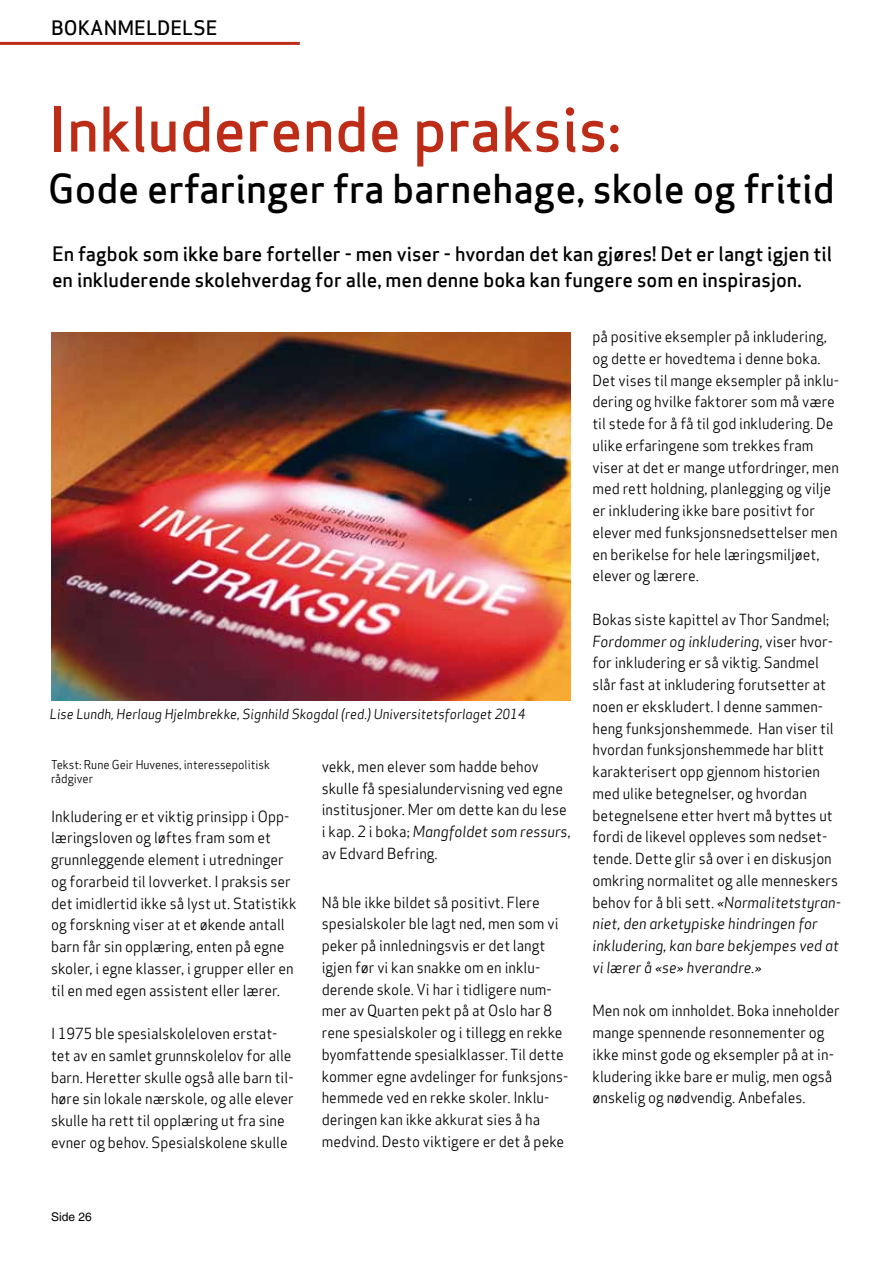
<style>
.page{position:relative;width:893px;height:1263px;background:#fff}
.page>*{position:absolute;margin:0;border:0;box-sizing:border-box;transform-origin:0 0}
.t1{font:60px "Apex Sans Medium T";color:#bd2c16}
.t2{font:39px "Apex Sans Medium T";color:#000}
.t3{font:19.5px/25.5px "Apex Sans Medium T";color:#000}
.t4{font:15px/21.8px "Apex Sans Book T";color:#000;scale:.95 1}
.t5{font:15px/21.8px "Apex Sans Book Italic T";color:#000;scale:.95 1}
.t6{font:13.5px "Apex Sans Book Italic T";color:#000;scale:.95 1}
.t7{font:12px/14.4px "Apex Sans Book T";color:#000;scale:.95 1}
.t8{font:12px "Helvetica";color:#000}
.s1{font-family:"Apex Sans Book T"}
</style>
<div class="page">
<hr style="left:0;top:42px;width:300px;height:3px;background:#bd2c16">
<img style="left:51px;top:333px;width:520px;height:367px">
<h3 class="t3" style="left:51px;top:15px;width:165px">BOKANMELDELSE</h3>
<h1 class="t1" style="left:48px;top:91px;width:575px">Inkluderende praksis:</h1>
<h2 class="t2" style="left:48px;top:163px;width:788px">Gode erfaringer fra barnehage, skole og fritid</h2>
<h3 class="t3" style="left:52px;top:241px;width:782px">En fagbok som ikke bare forteller - men viser - hvordan det kan gjøres! Det er langt igjen til en inkluderende skolehverdag for alle, men denne boka kan fungere som en inspirasjon.</h3>
<p class="t6" style="left:50px;top:705px;width:502px">Lise Lundh, Herlaug Hjelmbrekke, Signhild Skogdal (red.) Universitetsforlaget 2014</p>
<p class="t7" style="left:51px;top:757px;width:232px">Tekst: Rune Geir Huvenes, interessepolitisk rådgiver</p>
<p class="t4" style="left:51px;top:805px;width:260px">Inkludering er et viktig prinsipp i Opp&shy;læringsloven og løftes fram som et grunnleggende element i utredninger og forarbeid til lovverket. I praksis ser det imidlertid ikke så lyst ut. Statistikk og forskning viser at et økende antall barn får sin opplæring, enten på egne skoler, i egne klasser, i grupper eller en til en med egen assistent eller lærer.</p>
<p class="t4" style="left:51px;top:1022px;width:257px">I 1975 ble spesialskoleloven erstat&shy;tet av en samlet grunnskolelov for alle barn. Heretter skulle også alle barn til&shy;høre sin lokale nærskole, og alle elever skulle ha rett til opplæring ut fra sine evner og behov. Spesialskolene skulle</p>
<p class="t4" style="left:322px;top:755px;width:259px">vekk, men elever som hadde behov skulle få spesialundervisning ved egne institusjoner. Mer om dette kan du lese</p>
<p class="t5" style="left:322px;top:820px;width:264px"><span class="s1">i kap. 2 i boka;</span> Mangfoldet som ressurs<span class="s1">,</span></p>
<p class="t4" style="left:322px;top:842px;width:124px">av Edvard Befring.</p>
<p class="t4" style="left:322px;top:891px;width:261px">Nå ble ikke bildet så positivt. Flere spesialskoler ble lagt ned, men som vi peker på innledningsvis er det langt igjen før vi kan snakke om en inklu&shy;derende skole. Vi har i tidligere num&shy;mer av Quarten pekt på at Oslo har 8 rene spesialskoler og i tillegg en rekke byomfattende spesialklasser. Til dette kommer egne avdelinger for funksjons&shy;hemmede ved en rekke skoler. Inklu&shy;deringen kan ikke akkurat sies å ha medvind. Desto viktigere er det å peke</p>
<p class="t4" style="left:592px;top:326px;width:261px">på positive eksempler på inkludering, og dette er hovedtema i denne boka.<br>Det vises til mange eksempler på inklu&shy;dering og hvilke faktorer som må være til stede for å få til god inkludering. De ulike erfaringene som trekkes fram viser at det er mange utfordringer, men med rett holdning, planlegging og vilje er inkludering ikke bare positivt for elever med funksjonsnedsettelser men en berikelse for hele læringsmiljøet, elever og lærere.</p>
<p class="t4" style="left:592px;top:608px;width:251px">Bokas siste kapittel av Thor Sandmel;</p>
<p class="t5" style="left:592px;top:630px;width:255px">Fordommer og inkludering<span class="s1">, viser hvor-</span></p>
<p class="t4" style="left:592px;top:652px;width:260px">for inkludering er så viktig. Sandmel slår fast at inkludering forutsetter at noen er ekskludert. I denne sammen&shy;heng funksjonshemmede. Han viser til hvordan funksjonshemmede har blitt karakterisert opp gjennom historien med ulike betegnelser, og hvordan betegnelsene etter hvert må byttes ut fordi de likevel oppleves som nedset&shy;tende. Dette glir så over i en diskusjon omkring normalitet og alle menneskers</p>
<p class="t5" style="left:592px;top:891px;width:263px"><span class="s1">behov for å bli sett.</span> «Normalitetstyran&shy;niet, den arketypiske hindringen for inkludering, kan bare bekjempes ved at vi lærer å «se» hverandre.»</p>
<p class="t4" style="left:592px;top:1000px;width:262px">Men nok om innholdet. Boka inneholder mange spennende resonnementer og ikke minst gode og eksempler på at in&shy;kludering ikke bare er mulig, men også ønskelig og nødvendig. Anbefales.</p>
<p class="t8" style="left:51px;top:1209px;width:42px">Side 26</p>
</div>
